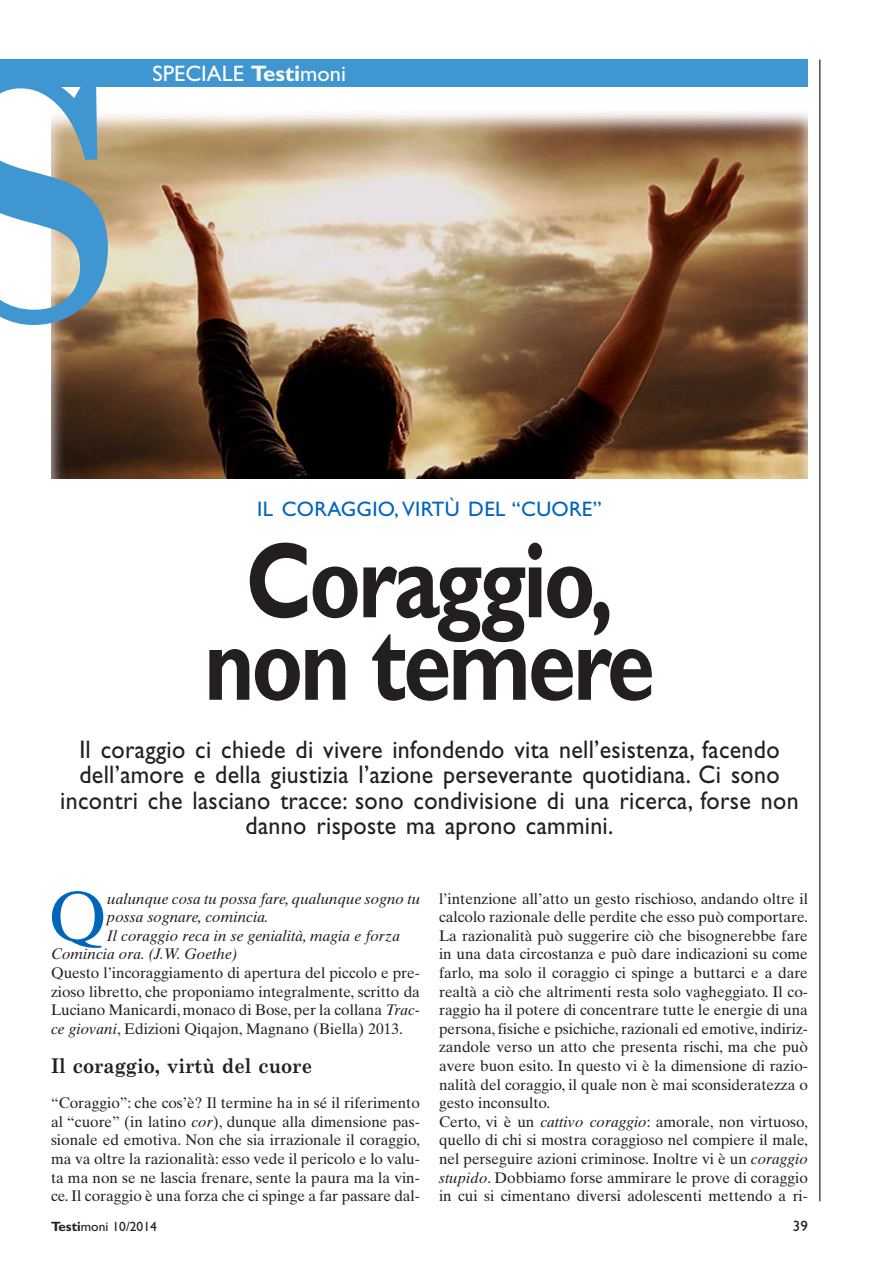
<style>
.page{position:relative;width:893px;height:1263px;background:#fff}
.page>*{position:absolute;margin:0;border:0;box-sizing:border-box;transform-origin:0 0}
.t1{font:700 108px/82.5px "Gill Sans";letter-spacing:-.035em;color:#231f20;text-align:center;scale:.8 1}
.t2{font:70.5px "Times Ten";color:#0065bd}
.t3{font:25.5px/25.5px "Gill Sans";letter-spacing:.01em;color:#231f20;text-align:center;scale:.94 1}
.t4{font:22.35px "Gill Sans";color:#fff}
.t5{font:21px "Gill Sans";letter-spacing:.01em;color:#0065bd}
.t6{font:700 20.25px "Century Schoolbook";color:#231f20;scale:.9 1}
.t7{font:15.3px/18.6px "Times Ten";color:#231f20;text-align:justify}
.t8{font:italic 15.3px "Times Ten";color:#231f20}
.t9{font:15px "Gill Sans";color:#231f20}
.t10{font:13.5px "Gill Sans";color:#231f20}
.s1{font-weight:700}
.s2{font-style:italic}
</style>
<div class="page">
<img style="left:51px;top:112px;width:757px;height:366px">
<div style="left:0;top:60px;width:808px;height:27px;background:#3f96d1"></div>
<svg style="left:0;top:87px;width:108px;height:238px"></svg>
<hr style="left:819px;top:60px;width:1px;height:1141px;background:#231f20">
<h3 class="t4" style="left:152px;top:66px;width:195px">SPECIALE <span class="s1">Testi</span>moni</h3>
<h3 class="t5" style="left:257px;top:502px;width:346px">IL CORAGGIO, VIRTÙ DEL “CUORE”</h3>
<h1 class="t1" style="left:204px;top:552px;width:565px">Coraggio, non temere</h1>
<p class="t3" style="left:60px;top:739px;width:787px">Il coraggio ci chiede di vivere infondendo vita nell’esistenza, facendo dell’amore e della giustizia l’azione perseverante quotidiana. Ci sono incontri che lasciano tracce: sono condivisione di una ricerca, forse non danno risposte ma aprono cammini.</p>
<h2 class="t2" style="left:48px;top:890px;width:60px">Q</h2>
<p class="t8" style="left:107px;top:893px;width:314px">ualunque cosa tu possa fare, qualunque sogno tu</p>
<p class="t8" style="left:107px;top:911px;width:163px">possa sognare, comincia.</p>
<p class="t8" style="left:107px;top:930px;width:295px">Il coraggio reca in se genialità, magia e forza</p>
<p class="t8" style="left:51px;top:948px;width:188px">Comincia ora. (J.W. Goethe)</p>
<p class="t7" style="left:51px;top:965px;width:370px">Questo l’incoraggiamento di apertura del piccolo e pre&shy;zioso libretto, che proponiamo integralmente, scritto da Luciano Manicardi, monaco di Bose, per la collana <span class="s2">Trac&shy;ce giovani</span>, Edizioni Qiqajon, Magnano (Biella) 2013.</p>
<h3 class="t6" style="left:51px;top:1058px;width:292px">Il coraggio, virtù del cuore</h3>
<p class="t7" style="left:51px;top:1095px;width:370px">“Coraggio”: che cos’è? Il termine ha in sé il riferimento al “cuore” (in latino <span class="s2">cor</span>), dunque alla dimensione pas&shy;sionale ed emotiva. Non che sia irrazionale il coraggio, ma va oltre la razionalità: esso vede il pericolo e lo valu&shy;ta ma non se ne lascia frenare, sente la paura ma la vin&shy;ce. Il coraggio è una forza che ci spinge a far passare dal-</p>
<p class="t7" style="left:439px;top:891px;width:370px;text-align:left">l’intenzione all’atto un gesto rischioso, andando oltre il calcolo razionale delle perdite che esso può comportare.<br>La razionalità può suggerire ciò che bisognerebbe fare in una data circostanza e può dare indicazioni su come farlo, ma solo il coraggio ci spinge a buttarci e a dare realtà a ciò che altrimenti resta solo vagheggiato. Il co&shy;raggio ha il potere di concentrare tutte le energie di una persona, fisiche e psichiche, razionali ed emotive, indiriz&shy;zandole verso un atto che presenta rischi, ma che può avere buon esito. In questo vi è la dimensione di razio&shy;nalità del coraggio, il quale non è mai sconsideratezza o gesto inconsulto.<br>Certo, vi è un <span class="s2">cattivo coraggio</span>: amorale, non virtuoso, quello di chi si mostra coraggioso nel compiere il male, nel perseguire azioni criminose. Inoltre vi è un <span class="s2">coraggio stupido</span>. Dobbiamo forse ammirare le prove di coraggio in cui si cimentano diversi adolescenti mettendo a ri-</p>
<p class="t10" style="left:51px;top:1222px;width:107px"><span class="s1">Testi</span>moni 10/2014</p>
<p class="t9" style="left:793px;top:1221px;width:16px">39</p>
</div>
